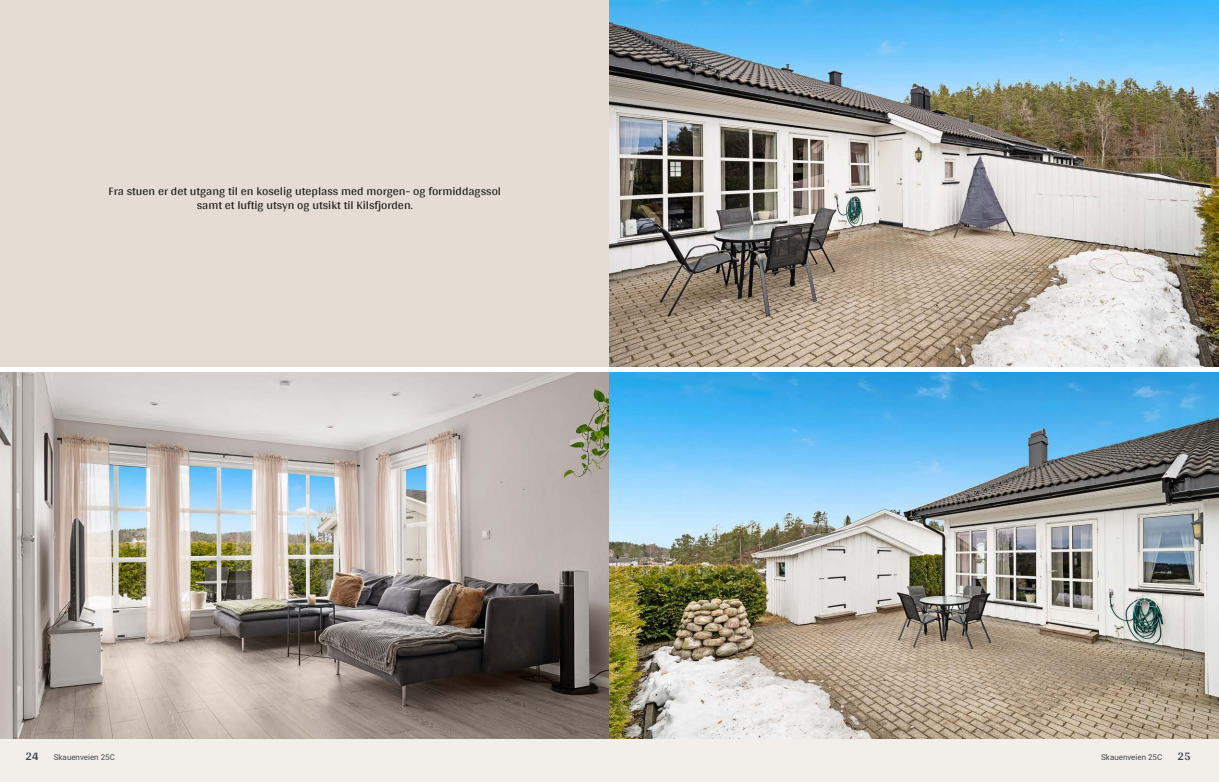
<style>
.page{position:relative;width:1219px;height:782px;background:#fff}
.page>*{position:absolute;margin:0;border:0;box-sizing:border-box;transform-origin:0 0}
.t1{font:12px/14px "Arya";color:#1d1d1b;text-align:center}
.t2{font:700 12px "Arya";color:#414749}
.t3{font:8px "Roboto Vitec";color:#414749}
</style>
<div class="page">
<img style="left:0;top:372px;width:609px;height:367px">
<div style="left:0;top:739px;width:612px;height:42px;background:#f2eeea"></div>
<div style="left:0;top:0;width:612px;height:367px;background:#e5dcd4"></div>
<img style="left:609px;top:0;width:610px;height:367px">
<img style="left:609px;top:372px;width:610px;height:367px">
<div style="left:607px;top:739px;width:612px;height:42px;background:#f2eeea"></div>
<p class="t1" style="left:108px;top:184px;width:394px">Fra stuen er det utgang til en koselig uteplass med morgen‑ og formiddagssol samt et luftig utsyn og utsikt til Kilsfjorden.</p>
<p class="t2" style="left:26px;top:749px;width:15px">24</p>
<p class="t3" style="left:54px;top:751px;width:63px">Skauenveien 25C</p>
<p class="t3" style="left:1101px;top:751px;width:63px">Skauenveien 25C</p>
<p class="t2" style="left:1177px;top:749px;width:15px">25</p>
</div>
